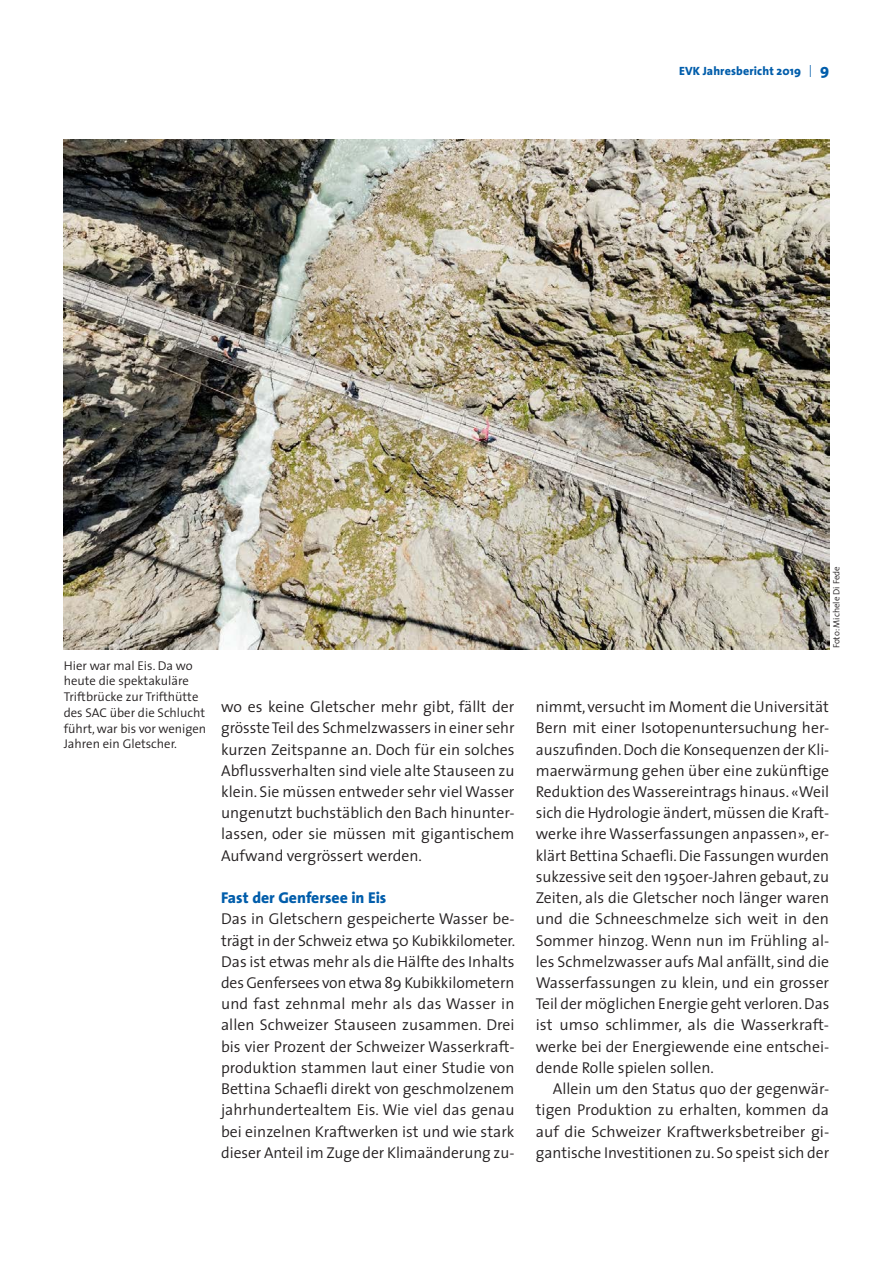
<style>
.page{position:relative;width:893px;height:1263px;background:#fff}
.page>*{position:absolute;margin:0;border:0;box-sizing:border-box;transform-origin:0 0}
.t1{font:300 15.75px/21.1px "The Sans";color:#231f20;text-align:justify}
.t2{font:800 15.75px "The Sans";color:#015dab}
.t3{font:300 12.75px/15.8px "The Sans";color:#231f20}
.t4{font:800 12px "The Sans";letter-spacing:.01em;color:#015dab}
.t5{font:300 9px "The Sans";color:#231f20}
.s1{font-weight:300}
.s2{font-size:15.75px}
</style>
<div class="page">
<img style="left:64px;top:139px;width:765px;height:510px">
<p class="t4" style="left:679px;top:61px;width:152px">EVK Jahresbericht 2019 <span class="s1">|</span> <span class="s2">9</span></p>
<p class="t3" style="left:64px;top:657px;width:144px">Hier war mal Eis. Da wo heute die spektakuläre<br>Triftbrücke zur Trifthütte des SAC über die Schlucht führt, war bis vor wenigen<br>Jahren ein Gletscher.</p>
<p class="t1" style="left:221px;top:696px;width:295px">wo es keine Gletscher mehr gibt, fällt der grösste Teil des Schmelzwassers in einer sehr kurzen Zeitspanne an. Doch für ein solches Abflussverhalten sind viele alte Stauseen zu klein. Sie müssen entweder sehr viel Wasser ungenutzt buchstäblich den Bach hinunter&shy;lassen, oder sie müssen mit gigantischem Aufwand vergrössert werden.</p>
<p class="t2" style="left:221px;top:884px;width:167px">Fast der Genfersee in Eis</p>
<p class="t1" style="left:221px;top:908px;width:296px">Das in Gletschern gespeicherte Wasser be&shy;trägt in der Schweiz etwa 50 Kubikkilometer.<br>Das ist etwas mehr als die Hälfte des Inhalts des Genfersees von etwa 89 Kubikkilometern und fast zehnmal mehr als das Wasser in allen Schweizer Stauseen zusammen. Drei bis vier Prozent der Schweizer Wasserkraft&shy;produktion stammen laut einer Studie von Bettina Schaefli direkt von geschmolzenem jahrhundertealtem Eis. Wie viel das genau bei einzelnen Kraftwerken ist und wie stark dieser Anteil im Zuge der Klimaänderung zu-</p>
<p class="t5" style="left:829px;top:648px;width:84px;rotate:-90deg">Foto: Michele Di Fede</p>
<p class="t1" style="left:536px;top:696px;width:295px">nimmt, versucht im Moment die Universität Bern mit einer Isotopenuntersuchung her&shy;auszufinden. Doch die Konsequenzen der Kli&shy;maerwärmung gehen über eine zukünftige Reduktion des Wassereintrags hinaus. «Weil sich die Hydrologie ändert, müssen die Kraft&shy;werke ihre Wasserfassungen anpassen», er&shy;klärt Bettina Schaefli. Die Fassungen wurden sukzessive seit den 1950er-Jahren gebaut, zu Zeiten, als die Gletscher noch länger waren und die Schneeschmelze sich weit in den Sommer hinzog. Wenn nun im Frühling al&shy;les Schmelzwasser aufs Mal anfällt, sind die Wasserfassungen zu klein, und ein grosser Teil der möglichen Energie geht verloren. Das ist umso schlimmer, als die Wasserkraft&shy;werke bei der Energiewende eine entschei&shy;dende Rolle spielen sollen.</p>
<p class="t1" style="left:536px;top:1078px;width:295px;text-indent:17px">Allein um den Status quo der gegenwär&shy;tigen Produktion zu erhalten, kommen da auf die Schweizer Kraftwerksbetreiber gi&shy;gantische Investitionen zu. So speist sich der</p>
</div>
